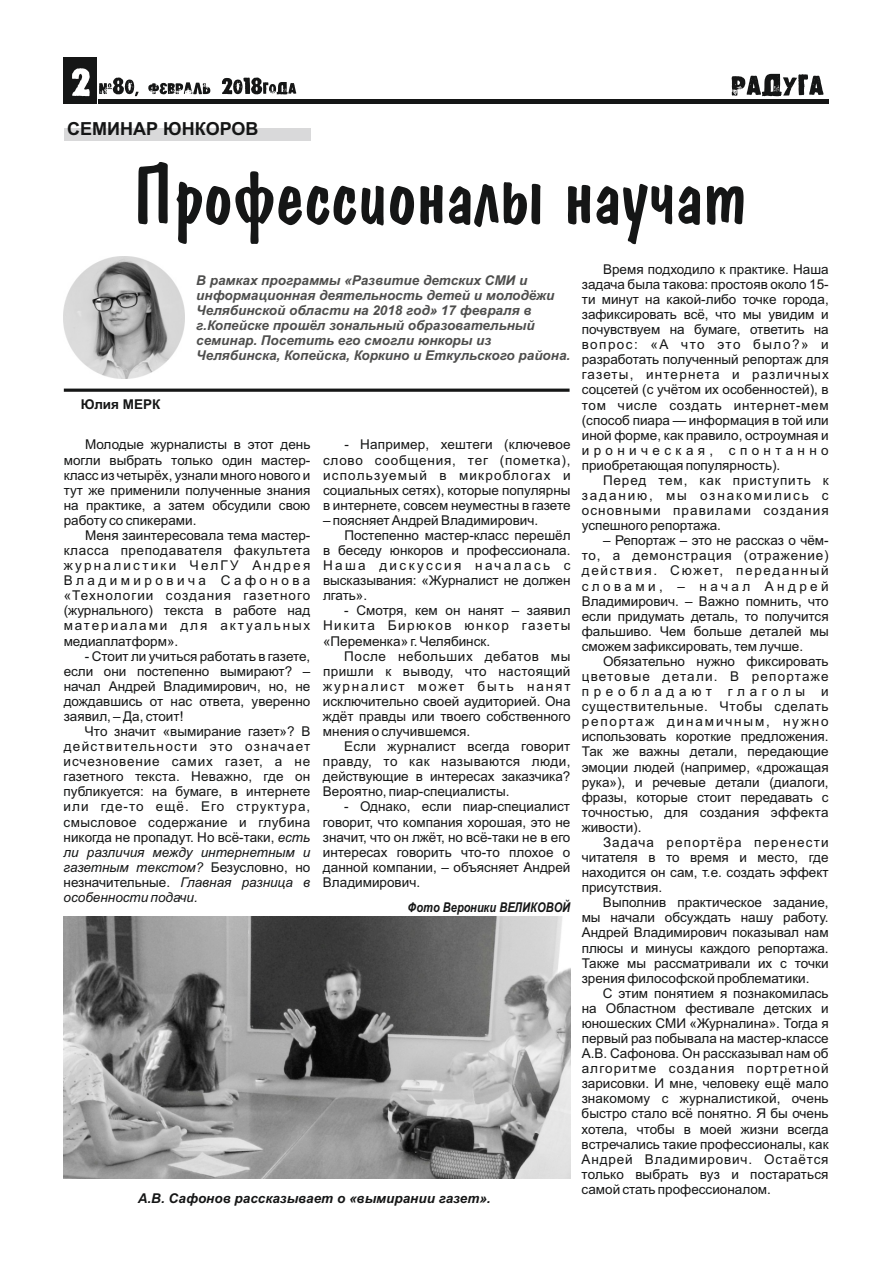
<style>
.page{position:relative;width:893px;height:1263px;background:#fff}
.page>*{position:absolute;margin:0;border:0;box-sizing:border-box;transform-origin:0 0}
.t1{font:700 18px "Arial";color:#151616}
.t2{font:13.5px/15.1px "Arial";color:#151616;text-align:justify}
.t3{font:italic 700 13.5px/15.1px "Arial";color:#4e4e4d}
.t4{font:italic 700 13.5px "Arial";color:#151616}
.t5{font:13.5px "Arial";letter-spacing:.175em;color:#151616}
.t6{font:italic 700 13.5px "Arial Narrow";color:#151616}
.t7{font:700 13.5px "Arial";color:#151616}
.s1{font-style:italic}
</style>
<div class="page">
<hr style="left:99px;top:99px;width:730px;height:4px;background:#151616">
<div style="left:64px;top:57px;width:33px;height:46px;background:#151616"></div>
<svg style="left:72px;top:68px;width:18px;height:29px"></svg>
<svg style="left:731px;top:74px;width:92px;height:22px"></svg>
<svg style="left:99px;top:77px;width:111px;height:19px"></svg>
<svg style="left:222px;top:77px;width:74px;height:17px"></svg>
<hr style="left:64px;top:389px;width:506px;height:3px;background:#151616">
<div style="left:64px;top:128px;width:246px;height:13px;background:#d9d9da"></div>
<img style="left:64px;top:256px;width:120px;height:122px">
<img style="left:64px;top:916px;width:507px;height:263px">
<svg style="left:138px;top:162px;width:402px;height:82px"></svg>
<svg style="left:568px;top:184px;width:175px;height:60px"></svg>
<h1 class="t1" style="left:67px;top:121px;width:193px">СЕМИНАР ЮНКОРОВ</h1>
<p class="t7" style="left:81px;top:399px;width:81px">Юлия МЕРК</p>
<p class="t3" style="left:196px;top:274px;width:375px">В рамках программы «Развитие детских СМИ и информационная деятельность детей и молодёжи Челябинской области на 2018 год» 17 февраля в г.Копейске прошёл зональный образовательный семинар. Посетить его смогли юнкоры из Челябинска, Копейска, Коркино и Еткульского района.</p>
<p class="t2" style="left:64px;top:438px;width:248px;text-indent:21px">Молодые журналисты в этот день могли выбрать только один мастер&shy;класс из четырёх, узнали много нового и тут же применили полученные знания на практике, а затем обсудили свою работу со спикерами.</p>
<p class="t2" style="left:64px;top:529px;width:248px;text-indent:21px">Меня заинтересовала тема мастер&shy;класса преподавателя факультета журналистики ЧелГУ Андрея Владимировича Сафонова «Технологии создания газетного (журнального) текста в работе над материалами для актуальных медиаплатформ».</p>
<p class="t2" style="left:64px;top:649px;width:248px;text-indent:21px">- Стоит ли учиться работать в газете, если они постепенно вымирают? – начал Андрей Владимирович, но, не дождавшись от нас ответа, уверенно заявил, – Да, стоит!</p>
<p class="t2" style="left:64px;top:725px;width:248px;text-indent:21px">Что значит «вымирание газет»? В действительности это означает исчезновение самих газет, а не газетного текста. Неважно, где он публикуется: на бумаге, в интернете или где-то ещё. Его структура, смысловое содержание и глубина никогда не пропадут. Но всё-таки, <span class="s1">есть ли различия между интернетным и газетным текстом?</span> Безусловно, но незначительные. <span class="s1">Главная разница в особенности подачи.</span></p>
<p class="t2" style="left:323px;top:438px;width:249px;text-indent:21px">- Например, хештеги (ключевое слово сообщения, тег (пометка), используемый в микроблогах и социальных сетях), которые популярны в интернете, совсем неуместны в газете</p>
<p class="t2" style="left:323px;top:514px;width:217px">– поясняет Андрей Владимирович.</p>
<p class="t2" style="left:344px;top:529px;width:228px">Постепенно мастер-класс перешёл</p>
<p class="t2" style="left:323px;top:544px;width:249px">в беседу юнкоров и профессионала.</p>
<p class="t5" style="left:323px;top:560px;width:249px">Наша дискуссия началась с</p>
<p class="t2" style="left:323px;top:574px;width:249px">высказывания: «Журналист не должен</p>
<p class="t2" style="left:323px;top:589px;width:46px">лгать».</p>
<p class="t2" style="left:323px;top:604px;width:249px;text-indent:21px">- Смотря, кем он нанят – заявил Никита Бирюков юнкор газеты «Переменка» г. Челябинск.</p>
<p class="t2" style="left:323px;top:649px;width:249px;text-indent:21px">После небольших дебатов мы пришли к выводу, что настоящий журналист может быть нанят исключительно своей аудиторией. Она ждёт правды или твоего собственного мнения о случившемся.</p>
<p class="t2" style="left:323px;top:740px;width:249px;text-indent:21px">Если журналист всегда говорит правду, то как называются люди, действующие в интересах заказчика?<br>Вероятно, пиар-специалисты.</p>
<p class="t2" style="left:323px;top:800px;width:249px;text-indent:21px">- Однако, если пиар-специалист говорит, что компания хорошая, это не значит, что он лжёт, но всё-таки не в его интересах говорить что-то плохое о данной компании, – объясняет Андрей Владимирович.</p>
<p class="t6" style="left:408px;top:902px;width:164px">Фото Вероники ВЕЛИКОВОЙ</p>
<p class="t4" style="left:138px;top:1193px;width:354px">А.В. Сафонов рассказывает о «вымирании газет».</p>
<p class="t2" style="left:582px;top:263px;width:248px;text-indent:21px">Время подходило к практике. Наша задача была такова: простояв около 15- ти минут на какой-либо точке города, зафиксировать всё, что мы увидим и почувствуем на бумаге, ответить на вопрос: «А что это было?» и разработать полученный репортаж для газеты, интернета и различных соцсетей (с учётом их особенностей), в том числе создать интернет-мем (способ пиара — информация в той или иной форме, как правило, остроумная и ироническая, спонтанно приобретающая популярность).</p>
<p class="t2" style="left:582px;top:474px;width:248px;text-indent:21px">Перед тем, как приступить к заданию, мы ознакомились с основными правилами создания успешного репортажа.</p>
<p class="t2" style="left:582px;top:534px;width:248px;text-indent:21px">– Репортаж – это не рассказ о чём&shy;то, а демонстрация (отражение) действия. Сюжет, переданный словами, – начал Андрей Владимирович. – Важно помнить, что если придумать деталь, то получится фальшиво. Чем больше деталей мы сможем зафиксировать, тем лучше.</p>
<p class="t2" style="left:582px;top:655px;width:248px;text-indent:21px">Обязательно нужно фиксировать цветовые детали. В репортаже преобладают глаголы и существительные. Чтобы сделать репортаж динамичным, нужно использовать короткие предложения.<br>Так же важны детали, передающие эмоции людей (например, «дрожащая рука»), и речевые детали (диалоги, фразы, которые стоит передавать с точностью, для создания эффекта живости).</p>
<p class="t2" style="left:582px;top:836px;width:248px;text-indent:21px">Задача репортёра перенести читателя в то время и место, где находится он сам, т.е. создать эффект присутствия.</p>
<p class="t2" style="left:582px;top:896px;width:248px;text-indent:21px">Выполнив практическое задание, мы начали обсуждать нашу работу.<br>Андрей Владимирович показывал нам плюсы и минусы каждого репортажа.<br>Также мы рассматривали их с точки зрения философской проблематики.</p>
<p class="t2" style="left:582px;top:987px;width:248px;text-indent:21px">С этим понятием я познакомилась на Областном фестивале детских и юношеских СМИ «Журналина». Тогда я первый раз побывала на мастер-классе А.В. Сафонова. Он рассказывал нам об алгоритме создания портретной зарисовки. И мне, человеку ещё мало знакомому с журналистикой, очень быстро стало всё понятно. Я бы очень хотела, чтобы в моей жизни всегда встречались такие профессионалы, как Андрей Владимирович. Остаётся только выбрать вуз и постараться самой стать профессионалом.</p>
</div>
